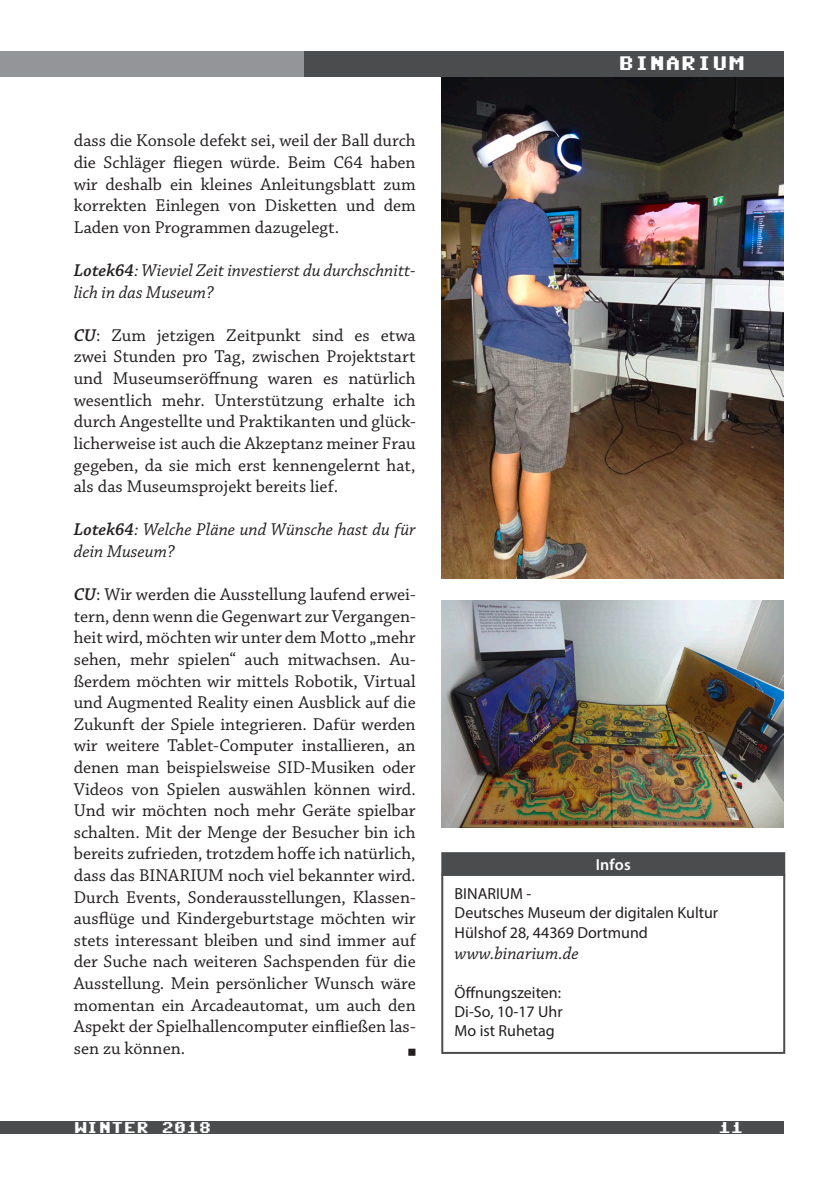
<style>
.page{position:relative;width:840px;height:1191px;background:#fff}
.page>*{position:absolute;margin:0;border:0;box-sizing:border-box;transform-origin:0 0}
.t1{font:20px "Commodore 64";color:#fff}
.t2{font:18px/21.6px "Chaparral Pro";color:#231f20;text-align:justify}
.t3{font:italic 18px/21.6px "Chaparral Pro";color:#231f20}
.t4{font:18px "Commodore 64";color:#231f20}
.t5{font:16px/19.2px "Myriad Pro";color:#231f20}
.t6{font:16px "Commodore 64";color:#fff}
.t7{font:600 16px "Myriad Pro";letter-spacing:.01em;color:#fff}
.s1{font-weight:600}
.s2{font-weight:600;font-style:italic}
</style>
<div class="page">
<div style="left:441px;top:873px;width:343px;height:181px;border:2px solid #4b4c4d"></div>
<div style="left:442px;top:853px;width:341px;height:21px;background:#4b4c4d"></div>
<div style="left:441px;top:852px;width:343px;height:23px;border:2px solid #4b4c4d"></div>
<img style="left:441px;top:600px;width:341px;height:228px">
<img style="left:441px;top:76px;width:341px;height:502px">
<div style="left:0;top:51px;width:304px;height:25px;background:#939598"></div>
<div style="left:304px;top:51px;width:478px;height:25px;background:#4b4c4d"></div>
<div style="left:0;top:1121px;width:782px;height:13px;background:#4b4c4d"></div>
<p class="t2" style="left:74px;top:131px;width:343px">dass die Konsole defekt sei, weil der Ball durch die Schläger fliegen würde. Beim C64 haben wir deshalb ein kleines Anleitungsblatt zum korrekten Einlegen von Disketten und dem Laden von Programmen dazugelegt.</p>
<p class="t3" style="left:74px;top:260px;width:343px"><span class="s1">Lotek64</span>: Wieviel Zeit investierst du durchschnitt&shy;lich in das Museum?</p>
<p class="t2" style="left:74px;top:325px;width:343px"><span class="s2">CU</span>: Zum jetzigen Zeitpunkt sind es etwa zwei Stunden pro Tag, zwischen Projektstart und Museumseröffnung waren es natürlich wesentlich mehr. Unterstützung erhalte ich durch Angestellte und Praktikanten und glück&shy;licherweise ist auch die Akzeptanz meiner Frau gegeben, da sie mich erst kennengelernt hat, als das Museumsprojekt bereits lief.</p>
<p class="t3" style="left:74px;top:519px;width:343px"><span class="s1">Lotek64</span>: Welche Pläne und Wünsche hast du für dein Museum?</p>
<p class="t2" style="left:74px;top:584px;width:343px"><span class="s2">CU</span>: Wir werden die Ausstellung laufend erwei&shy;tern, denn wenn die Gegenwart zur Vergangen&shy;heit wird, möchten wir unter dem Motto „mehr sehen, mehr spielen“ auch mitwachsen. Au&shy;ßerdem möchten wir mittels Robotik, Virtual und Augmented Reality einen Ausblick auf die Zukunft der Spiele integrieren. Dafür werden wir weitere Tablet-Computer installieren, an denen man beispielsweise SID-Musiken oder Videos von Spielen auswählen können wird.<br>Und wir möchten noch mehr Geräte spielbar schalten. Mit der Menge der Besucher bin ich bereits zufrieden, trotzdem hoffe ich natürlich, dass das BINARIUM noch viel bekannter wird.<br>Durch Events, Sonderausstellungen, Klassen&shy;ausflüge und Kindergeburtstage möchten wir stets interessant bleiben und sind immer auf der Suche nach weiteren Sachspenden für die Ausstellung. Mein persönlicher Wunsch wäre momentan ein Arcadeautomat, um auch den Aspekt der Spielhallencomputer einfließen las&shy;sen zu können.</p>
<p class="t4" style="left:401px;top:1039px;width:16px">¬</p>
<p class="t1" style="left:618px;top:55px;width:126px">BINARIUM</p>
<p class="t7" style="left:595px;top:854px;width:36px">Infos</p>
<p class="t5" style="left:454px;top:884px;width:265px">BINARIUM -<br>Deutsches Museum der digitalen Kultur<br>Hülshof 28, 44369 Dortmund</p>
<p class="t3" style="left:454px;top:943px;width:125px">www.binarium.de</p>
<p class="t5" style="left:454px;top:982px;width:109px;text-align:justify">Öffnungszeiten:<br>Di-So, 10-17 Uhr Mo ist Ruhetag</p>
<p class="t6" style="left:74px;top:1121px;width:139px">WINTER 2018</p>
<p class="t6" style="left:718px;top:1121px;width:26px">11</p>
</div>
